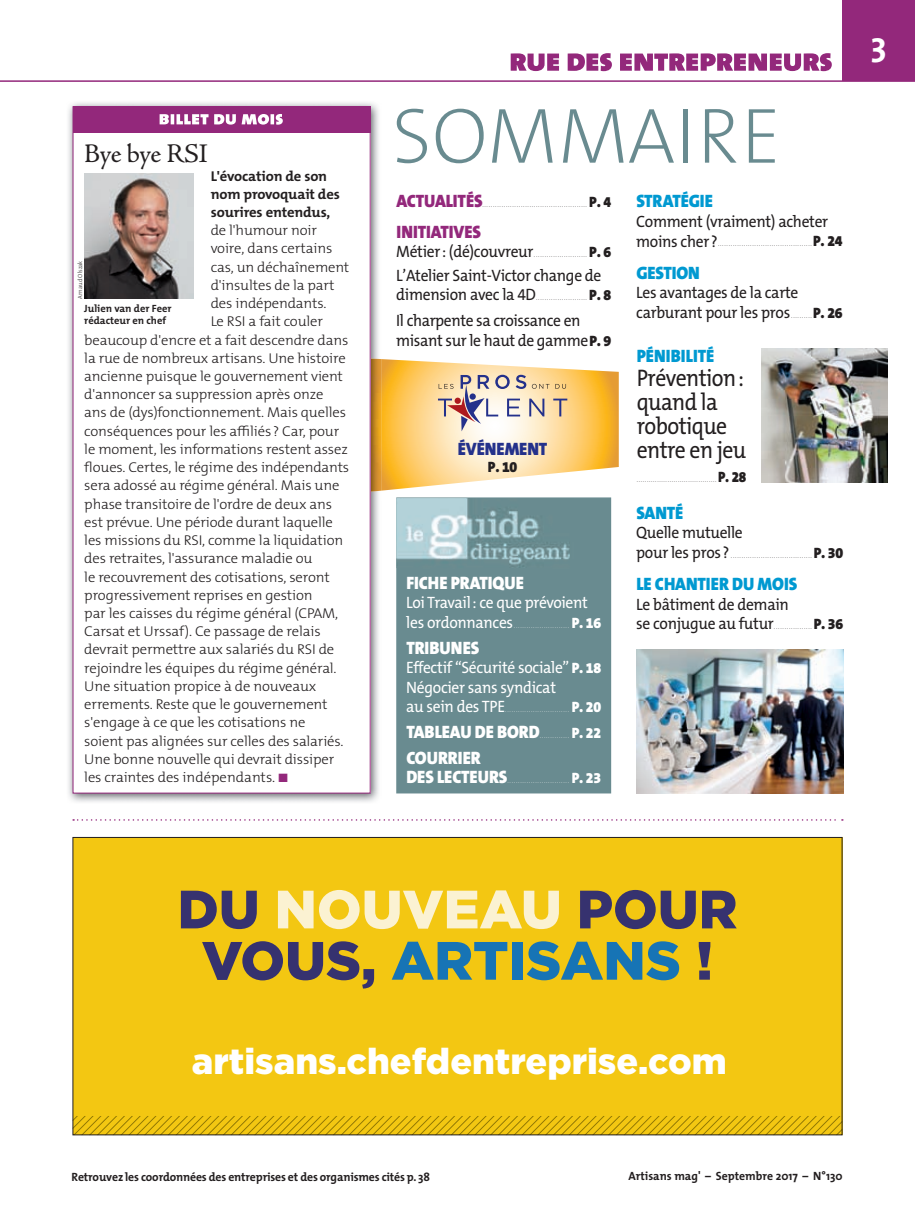
<style>
.page{position:relative;width:915px;height:1212px;background:#fff}
.page>*{position:absolute;margin:0;border:0;box-sizing:border-box;transform-origin:0 0}
.t1{font:200 79.05px "The Mix B W2";color:#698b90}
.t2{font:900 53.85px/51.3px "Gotham";color:#36326f;text-align:center}
.t3{font:900 36px "Gotham";color:#fff}
.t4{font:700 34.5px "The Mix";color:#fff}
.t5{font:27px "Adobe Jenson Pro";letter-spacing:-.02em;color:#231f20}
.t6{font:24px/24px "The Mix B W5 Plain";letter-spacing:-.025em;color:#231f20;scale:.9 1}
.t7{font:900 18px/19.5px "The Mix B W9";letter-spacing:-.005em;color:#fff;scale:.94 1}
.t8{font:900 18px "The Mix B W9";letter-spacing:-.005em;color:#0099d1;scale:.94 1}
.t9{font:900 18px "The Mix B W9";letter-spacing:-.005em;color:#93287b;scale:.94 1}
.t10{font:900 18px "The Mix B W9";letter-spacing:-.005em;color:#24318b;scale:.94 1}
.t11{font:16.5px/19.5px "The Mix B W5 Plain";letter-spacing:-.02em;color:#231f20;scale:.94 1}
.t12{font:16.5px/19.5px "The Mix B W5 Plain";letter-spacing:-.02em;color:#fff;scale:.94 1}
.t13{font:900 15px "The Mix B W9";color:#231f20;scale:.94 1}
.t14{font:300 14.25px "The Mix B W3";letter-spacing:-.01em;color:#231f20}
.t15{font:700 14.25px/17.9px "The Mix B W7";letter-spacing:-.01em;color:#231f20}
.t16{font:700 12px "The Mix";letter-spacing:-.01em;color:#231f20}
.t17{font:700 10.5px/12px "The Mix";color:#231f20}
.t18{font:200 7.5px "The Mix B W2";color:#231f20;scale:.94 1}
.t19{font:200 7.5px "The Mix B W2";color:#fff;scale:.94 1}
.t20{font:200 7.5px "The Mix B W2";color:#231f20;scale:.9 1}
.t21{font:300 6px "The Mix";color:#231f20}
.s1{color:#93287b}
.s2{font-family:"The Mix B W9";font-weight:900;font-size:15px}
.s3{font-family:"The Mix B W5 Plain";font-weight:400;font-size:16.5px}
.s4{font-family:"The Mix B W2";font-weight:200;font-size:7.5px}
.s5{color:#fbf2d2}
.s6{color:#1774b5}
</style>
<div class="page">
<div style="left:842px;top:0;width:72px;height:81px;background:#93287b"></div>
<hr style="left:0;top:80px;width:914px;height:2px;background:#93287b">
<svg style="left:510px;top:53px;width:321px;height:18px"></svg>
<img style="left:68px;top:102px;width:311px;height:700px">
<img style="left:370px;top:358px;width:11px;height:134px">
<div style="left:73px;top:107px;width:297px;height:686px;background:#fff"></div>
<div style="left:73px;top:106px;width:297px;height:26px;background:#93287b"></div>
<svg style="left:159px;top:114px;width:124px;height:11px"></svg>
<div style="left:75px;top:839px;width:765px;height:277px;background:#f3c712"></div>
<svg style="left:73px;top:1116px;width:769px;height:20px;background:#d8b317"></svg>
<svg style="left:73px;top:819px;width:769px;height:2px"></svg>
<img style="left:761px;top:349px;width:126px;height:133px">
<img style="left:636px;top:649px;width:206px;height:144px">
<div style="left:396px;top:497px;width:215px;height:296px;background:#698b90"></div>
<img style="left:396px;top:498px;width:177px;height:70px">
<img style="left:84px;top:174px;width:110px;height:125px">
<svg style="left:381px;top:359px;width:237px;height:132px"></svg>
<div style="left:469px;top:393px;width:7px;height:7px;background:#24318b;border-radius:50%"></div>
<div style="left:454px;top:397px;width:7px;height:7px;background:#ae1a1e;border-radius:50%"></div>
<h3 class="t5" style="left:84px;top:138px;width:125px">Bye bye RSI</h3>
<p class="t15" style="left:211px;top:168px;width:131px">L'évocation de son nom provoquait des sourires entendus,</p>
<p class="t14" style="left:211px;top:221px;width:108px">de l'humour noir</p>
<p class="t14" style="left:211px;top:239px;width:123px">voire, dans certains</p>
<p class="t14" style="left:211px;top:258px;width:140px">cas, un déchaînement</p>
<p class="t14" style="left:211px;top:276px;width:125px">d'insultes de la part</p>
<p class="t14" style="left:211px;top:294px;width:117px">des indépendants.</p>
<p class="t14" style="left:211px;top:312px;width:114px">Le RSI a fait couler</p>
<p class="t14" style="left:84px;top:331px;width:265px">beaucoup d'encre et a fait descendre dans</p>
<p class="t14" style="left:84px;top:349px;width:263px">la rue de nombreux artisans. Une histoire</p>
<p class="t14" style="left:84px;top:367px;width:260px">ancienne puisque le gouvernement vient</p>
<p class="t14" style="left:84px;top:385px;width:240px">d'annoncer sa suppression après onze</p>
<p class="t14" style="left:84px;top:403px;width:263px">ans de (dys)fonctionnement. Mais quelles</p>
<p class="t14" style="left:84px;top:422px;width:256px">conséquences pour les affiliés ? Car, pour</p>
<p class="t14" style="left:84px;top:440px;width:265px">le moment, les informations restent assez</p>
<p class="t14" style="left:93px;top:458px;width:258px">oues. Certes, le régime des indépendants</p>
<p class="t14" style="left:84px;top:476px;width:256px">sera adossé au régime général. Mais une</p>
<p class="t14" style="left:84px;top:495px;width:249px">phase transitoire de l'ordre de deux ans</p>
<p class="t14" style="left:84px;top:513px;width:250px">est prévue. Une période durant laquelle</p>
<p class="t14" style="left:84px;top:531px;width:260px">les missions du RSI, comme la liquidation</p>
<p class="t14" style="left:84px;top:549px;width:230px">des retraites, l'assurance maladie ou</p>
<p class="t14" style="left:84px;top:567px;width:247px">le recouvrement des cotisations, seront</p>
<p class="t14" style="left:84px;top:586px;width:230px">progressivement reprises en gestion</p>
<p class="t14" style="left:84px;top:604px;width:255px">par les caisses du régime général (CPAM,</p>
<p class="t14" style="left:84px;top:622px;width:238px">Carsat et Urssaf). Ce passage de relais</p>
<p class="t14" style="left:84px;top:640px;width:251px">devrait permettre aux salariés du RSI de</p>
<p class="t14" style="left:84px;top:659px;width:254px">rejoindre les équipes du régime général.</p>
<p class="t14" style="left:84px;top:677px;width:233px">Une situation propice à de nouveaux</p>
<p class="t14" style="left:84px;top:695px;width:244px">errements. Reste que le gouvernement</p>
<p class="t14" style="left:84px;top:713px;width:223px">s'engage à ce que les cotisations ne</p>
<p class="t14" style="left:84px;top:731px;width:261px">soient pas alignées sur celles des salariés.</p>
<p class="t14" style="left:84px;top:750px;width:251px">Une bonne nouvelle qui devrait dissiper</p>
<p class="t14" style="left:84px;top:768px;width:205px">les craintes des indépendants. <span class="s1">■</span></p>
<p class="t21" style="left:75px;top:299px;width:40px;rotate:-90deg">Arnaud Olszak</p>
<p class="t17" style="left:84px;top:302px;width:89px">Julien van der Feer rédacteur en chef</p>
<h1 class="t1" style="left:392px;top:85px;width:390px">SOMMAIRE</h1>
<p class="t9" style="left:396px;top:190px;width:93px">ACTUALITÉS</p>
<p class="t18" style="left:482px;top:200px;width:138px">................................................. <span class="s2">P. 4</span></p>
<p class="t9" style="left:396px;top:220px;width:91px">INITIATIVES</p>
<p class="t18" style="left:396px;top:250px;width:230px"><span class="s3">Métier : (dé)couvreur</span> ......................... <span class="s2">P. 6</span></p>
<p class="t11" style="left:396px;top:266px;width:220px">L’Atelier Saint-Victor change de</p>
<p class="t18" style="left:396px;top:293px;width:230px"><span class="s3">dimension avec la 4D</span> ........................ <span class="s2">P. 8</span></p>
<p class="t11" style="left:396px;top:311px;width:230px">Il charpente sa croissance en misant sur le haut de gamme<span class="s2">P. 9</span></p>
<p class="t8" style="left:636px;top:190px;width:83px">STRATÉGIE</p>
<p class="t11" style="left:636px;top:212px;width:206px">Comment (vraiment) acheter</p>
<p class="t18" style="left:636px;top:239px;width:221px"><span class="s3">moins cher ?</span> ............................................<span class="s2">P. 24</span></p>
<p class="t8" style="left:636px;top:261px;width:69px">GESTION</p>
<p class="t11" style="left:636px;top:283px;width:221px">Les avantages de la carte carburant pour les pros <span class="s4">..........</span> <span class="s2">P. 26</span></p>
<p class="t8" style="left:636px;top:344px;width:84px">PÉNIBILITÉ</p>
<h3 class="t6" style="left:636px;top:366px;width:123px">Prévention : quand la robotique entre en jeu</h3>
<p class="t20" style="left:636px;top:475px;width:123px">.......................................<span class="s2">P. 28</span></p>
<p class="t8" style="left:636px;top:501px;width:52px">SANTÉ</p>
<p class="t11" style="left:636px;top:523px;width:115px">Quelle mutuelle</p>
<p class="t18" style="left:636px;top:550px;width:221px"><span class="s3">pour les pros ?</span> ......................................<span class="s2">P. 30</span></p>
<p class="t8" style="left:636px;top:572px;width:172px">LE CHANTIER DU MOIS</p>
<p class="t11" style="left:636px;top:594px;width:164px">Le bâtiment de demain</p>
<p class="t18" style="left:636px;top:622px;width:221px"><span class="s3">se conjugue au futur</span> ..................<span class="s2">P. 36</span></p>
<p class="t10" style="left:457px;top:438px;width:97px">ÉVÉNEMENT</p>
<p class="t13" style="left:488px;top:457px;width:33px">P. 10</p>
<p class="t7" style="left:406px;top:573px;width:126px">FICHE PRATIQUE</p>
<p class="t12" style="left:406px;top:593px;width:194px">Loi Travail : ce que prévoient</p>
<p class="t19" style="left:406px;top:620px;width:209px"><span class="s3">les ordonnances</span> .......................... <span class="s2">P. 16</span></p>
<p class="t7" style="left:406px;top:638px;width:79px">TRIBUNES</p>
<p class="t12" style="left:406px;top:658px;width:209px">Effectif “Sécurité sociale” <span class="s2">P. 18<br></span>Négocier sans syndicat</p>
<p class="t19" style="left:406px;top:705px;width:209px"><span class="s3">au sein des TPE</span> .............................. <span class="s2">P. 20</span></p>
<p class="t7" style="left:406px;top:722px;width:143px">TABLEAU DE BORD</p>
<p class="t19" style="left:539px;top:731px;width:67px">.............. <span class="s2">P. 22</span></p>
<p class="t7" style="left:406px;top:748px;width:109px">COURRIER<br>DES LECTEURS</p>
<p class="t19" style="left:507px;top:776px;width:101px">............................. <span class="s2">P. 23</span></p>
<h3 class="t4" style="left:870px;top:15px;width:17px">3</h3>
<h2 class="t2" style="left:177px;top:882px;width:561px">DU <span class="s5">NOUVEAU</span> POUR<br>VOUS, <span class="s6">ARTISANS</span> !</h2>
<h3 class="t3" style="left:192px;top:1040px;width:536px">artisans.chefdentreprise.com</h3>
<p class="t16" style="left:71px;top:1167px;width:360px">Retrouvez les coordonnées des entreprises et des organismes cités p. 38</p>
<p class="t16" style="left:628px;top:1166px;width:215px">Artisans mag' – Septembre 2017 – N°130</p>
</div>
